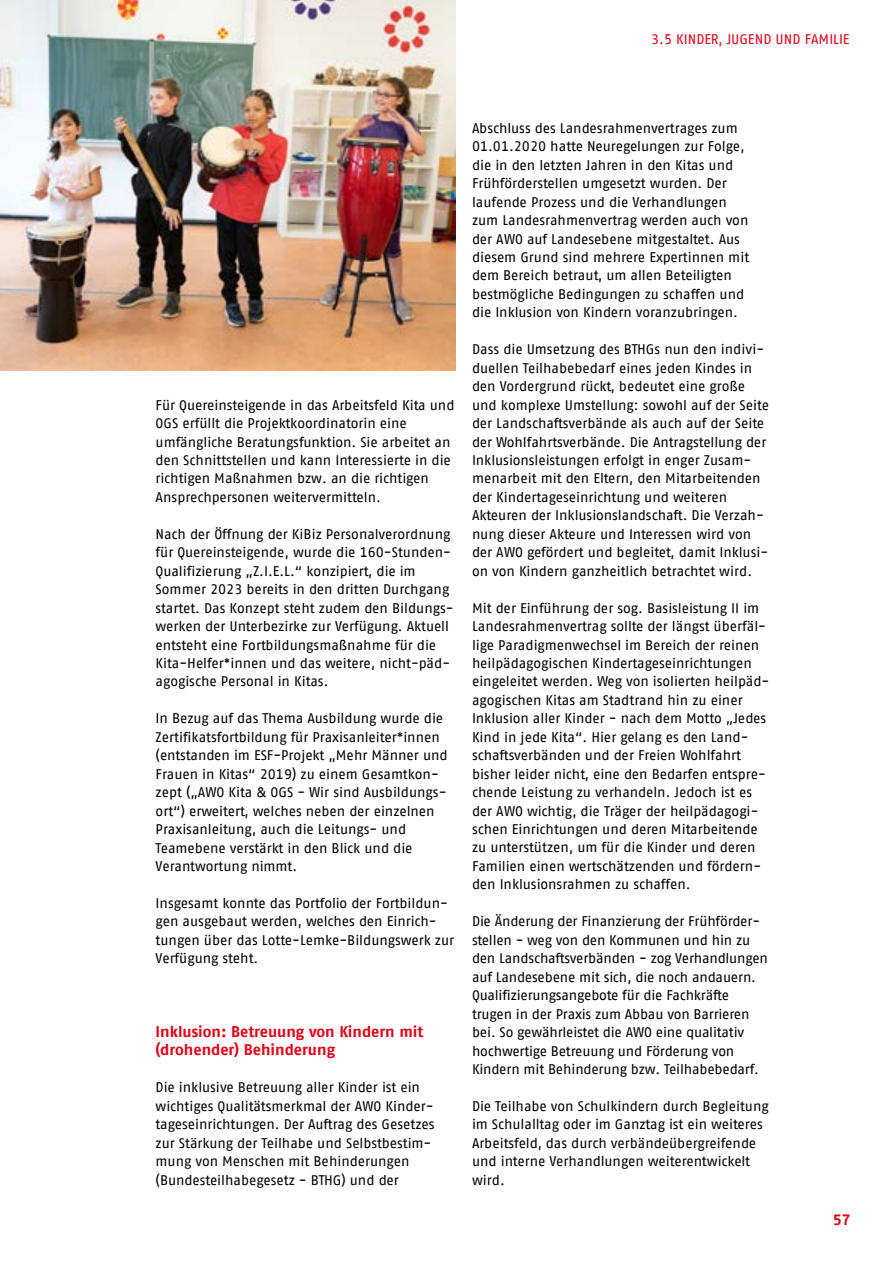
<style>
.page{position:relative;width:893px;height:1263px;background:#fff}
.page>*{position:absolute;margin:0;border:0;box-sizing:border-box;transform-origin:0 0}
.t1{font:700 15.45px/18.5px "AWO Fago Office";color:#e2001a}
.t2{font:700 15px "AWO Fago Office";color:#e2001a}
.t3{font:13.95px/18.5px "AWO Fago Office";color:#000}
.t4{font:13.95px "AWO Fago Office";color:#e2001a}
</style>
<div class="page">
<img style="left:0;top:0;width:455px;height:371px">
<p class="t4" style="left:651px;top:32px;width:200px">3.5 KINDER, JUGEND UND FAMILIE</p>
<p class="t3" style="left:156px;top:395px;width:301px">Für Quereinsteigende in das Arbeitsfeld Kita und OGS erfüllt die Projektkoordinatorin eine umfängliche Beratungsfunktion. Sie arbeitet an den Schnittstellen und kann Interessierte in die richtigen Maßnahmen bzw. an die richtigen Ansprechpersonen weitervermitteln.</p>
<p class="t3" style="left:156px;top:525px;width:300px">Nach der Öffnung der KiBiz Personalverordnung für Quereinsteigende, wurde die 160-Stunden-Qualifizierung „Z.I.E.L.“ konzipiert, die im Sommer 2023 bereits in den dritten Durchgang startet. Das Konzept steht zudem den Bildungs&shy;werken der Unterbezirke zur Verfügung. Aktuell entsteht eine Fortbildungsmaßnahme für die Kita-Helfer*innen und das weitere, nicht-päd&shy;agogische Personal in Kitas.</p>
<p class="t3" style="left:156px;top:709px;width:294px">In Bezug auf das Thema Ausbildung wurde die Zertifikatsfortbildung für Praxisanleiter*innen (entstanden im ESF-Projekt „Mehr Männer und Frauen in Kitas“ 2019) zu einem Gesamtkon&shy;zept („AWO Kita &amp; OGS - Wir sind Ausbildungs&shy;ort“) erweitert, welches neben der einzelnen Praxisanleitung, auch die Leitungs- und Teamebene verstärkt in den Blick und die Verantwortung nimmt.</p>
<p class="t3" style="left:156px;top:894px;width:300px">Insgesamt konnte das Portfolio der Fortbildun&shy;gen ausgebaut werden, welches den Einrich&shy;tungen über das Lotte-Lemke-Bildungswerk zur Verfügung steht.</p>
<p class="t1" style="left:156px;top:1022px;width:269px">Inklusion: Betreuung von Kindern mit (drohender) Behinderung</p>
<p class="t3" style="left:156px;top:1078px;width:280px">Die inklusive Betreuung aller Kinder ist ein wichtiges Qualitätsmerkmal der AWO Kinder&shy;tageseinrichtungen. Der Auftrag des Gesetzes zur Stärkung der Teilhabe und Selbstbestim&shy;mung von Menschen mit Behinderungen (Bundesteilhabegesetz - BTHG) und der</p>
<p class="t3" style="left:472px;top:119px;width:279px">Abschluss des Landesrahmenvertrages zum 01.01.2020 hatte Neuregelungen zur Folge, die in den letzten Jahren in den Kitas und Frühförderstellen umgesetzt wurden. Der laufende Prozess und die Verhandlungen zum Landesrahmenvertrag werden auch von der AWO auf Landesebene mitgestaltet. Aus diesem Grund sind mehrere Expertinnen mit dem Bereich betraut, um allen Beteiligten bestmögliche Bedingungen zu schaffen und die Inklusion von Kindern voranzubringen.</p>
<p class="t3" style="left:472px;top:340px;width:299px">Dass die Umsetzung des BTHGs nun den indivi&shy;duellen Teilhabebedarf eines jeden Kindes in den Vordergrund rückt, bedeutet eine große und komplexe Umstellung: sowohl auf der Seite der Landschaftsverbände als auch auf der Seite der Wohlfahrtsverbände. Die Antragstellung der Inklusionsleistungen erfolgt in enger Zusam&shy;menarbeit mit den Eltern, den Mitarbeitenden der Kindertageseinrichtung und weiteren Akteuren der Inklusionslandschaft. Die Verzah&shy;nung dieser Akteure und Interessen wird von der AWO gefördert und begleitet, damit Inklusi&shy;on von Kindern ganzheitlich betrachtet wird.</p>
<p class="t3" style="left:472px;top:598px;width:299px">Mit der Einführung der sog. Basisleistung II im Landesrahmenvertrag sollte der längst überfäl&shy;lige Paradigmenwechsel im Bereich der reinen heilpädagogischen Kindertageseinrichtungen eingeleitet werden. Weg von isolierten heilpäd&shy;agogischen Kitas am Stadtrand hin zu einer Inklusion aller Kinder - nach dem Motto „Jedes Kind in jede Kita“. Hier gelang es den Land&shy;schaftsverbänden und der Freien Wohlfahrt bisher leider nicht, eine den Bedarfen entspre&shy;chende Leistung zu verhandeln. Jedoch ist es der AWO wichtig, die Träger der heilpädagogi&shy;schen Einrichtungen und deren Mitarbeitende zu unterstützen, um für die Kinder und deren Familien einen wertschätzenden und fördern&shy;den Inklusionsrahmen zu schaffen.</p>
<p class="t3" style="left:472px;top:912px;width:298px">Die Änderung der Finanzierung der Frühförder&shy;stellen - weg von den Kommunen und hin zu den Landschaftsverbänden - zog Verhandlungen auf Landesebene mit sich, die noch andauern.<br>Qualifizierungsangebote für die Fachkräfte trugen in der Praxis zum Abbau von Barrieren bei. So gewährleistet die AWO eine qualitativ hochwertige Betreuung und Förderung von Kindern mit Behinderung bzw. Teilhabebedarf.</p>
<p class="t3" style="left:472px;top:1097px;width:298px">Die Teilhabe von Schulkindern durch Begleitung im Schulalltag oder im Ganztag ist ein weiteres Arbeitsfeld, das durch verbändeübergreifende und interne Verhandlungen weiterentwickelt wird.</p>
<p class="t2" style="left:833px;top:1211px;width:19px">57</p>
</div>
